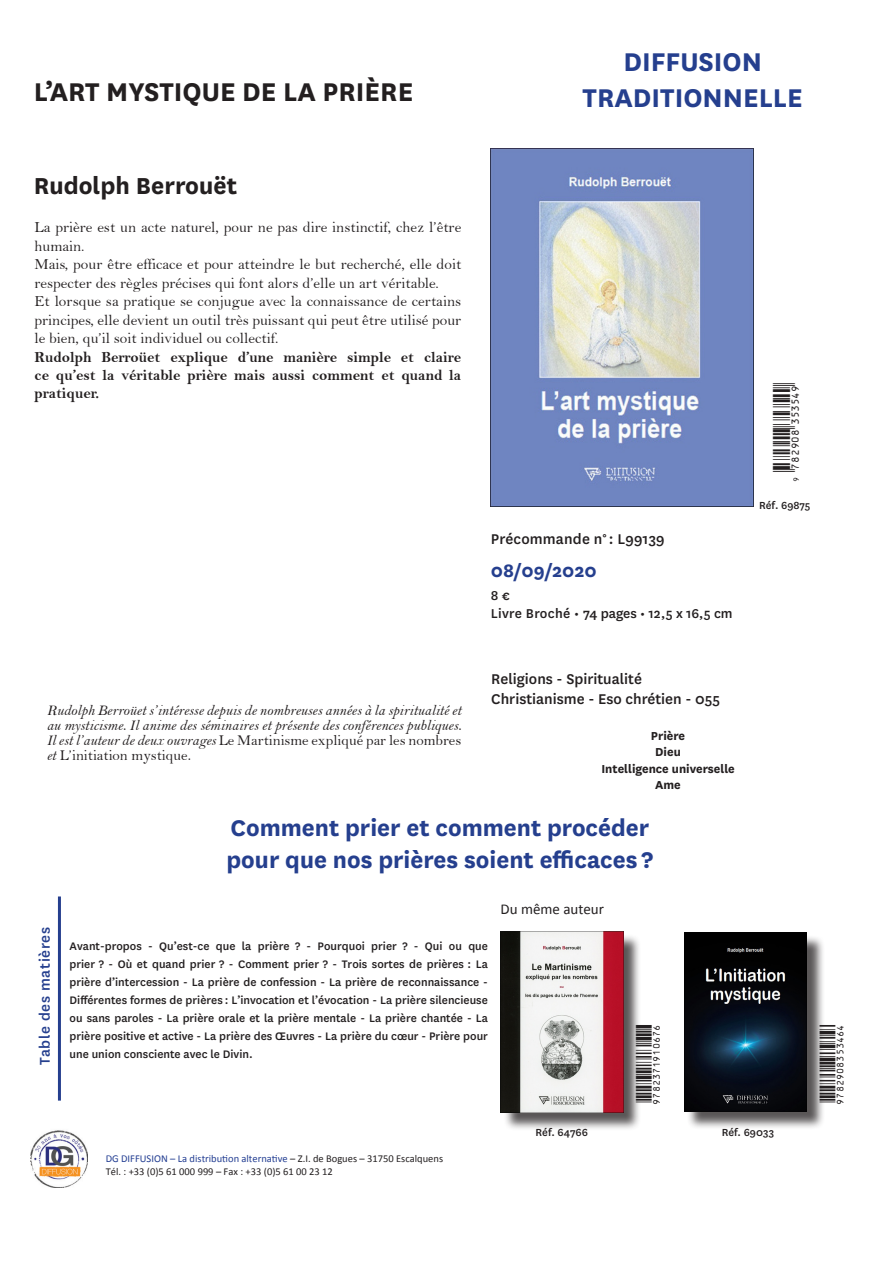
<style>
.page{position:relative;width:893px;height:1263px;background:#fff}
.page>*{position:absolute;margin:0;border:0;box-sizing:border-box;transform-origin:0 0}
.t1{font:700 30px "National";color:#231f20}
.t2{font:700 30px/36px "National";color:#253f8e;text-align:center}
.t3{font:700 27px "National";color:#231f20}
.Accroche{font:700 26.55px "National";color:#253f8e}
.t4{font:700 21px "National";color:#253f8e}
.t5{font:19.5px "ID Automation UPCEANXS";color:#231f20}
.t6{font:18px "ID Automation UPCEANXS";color:#231f20}
.Titre_collection{font:500 16.5px "National";color:#231f20}
.t7{font:500 16.5px "National";letter-spacing:.04em;color:#253f8e}
.t8{font:15.3px/18.5px "Bell";color:#231f20}
.t9{font:15.3px/18.5px "Bell MT Bold";color:#231f20;text-align:justify}
.texte_BIO{font:15px/15px "Bell MT Italic";color:#231f20;text-align:justify}
.t10{font:500 15px "National";color:#231f20}
.Accroche_texte{font:15px "Calibri";color:#231f20}
.t11{font:700 13.5px "National";color:#231f20}
.texte_BIO-2{font:500 12.75px/18px "National";color:#231f20;text-align:justify}
.t12{font:500 12px "National";color:#231f20}
.t13{font:10.5px "Calibri";color:#233e92}
.t14{font:10.5px "Calibri";color:#231f20}
.s1{font-family:"Bell"}
.s2{color:#231f20}
</style>
<div class="page">
<img style="left:31px;top:1130px;width:56px;height:57px">
<img style="left:491px;top:149px;width:263px;height:357px">
<hr style="left:58px;top:896px;width:3px;height:204px;background:#253f8e">
<div style="left:503px;top:933px;width:139px;height:198px;background:#231f20;opacity:.75"></div>
<img style="left:501px;top:931px;width:122px;height:181px">
<div style="left:686px;top:934px;width:139px;height:196px;background:#231f20;opacity:.75"></div>
<img style="left:684px;top:932px;width:122px;height:179px">
<p class="t1" style="left:34px;top:70px;width:381px">L’ART MYSTIQUE DE LA PRIÈRE</p>
<p class="t3" style="left:34px;top:166px;width:205px">Rudolph Berrouët</p>
<p class="t8" style="left:34px;top:218px;width:428px">La prière est un acte naturel, pour ne pas dire instinctif, chez l’être humain.</p>
<p class="t8" style="left:34px;top:255px;width:428px">Mais, pour être efficace et pour atteindre le but recherché, elle doit respecter des règles précises qui font alors d’elle un art véritable.</p>
<p class="t8" style="left:34px;top:292px;width:428px;text-align:justify">Et lorsque sa pratique se conjugue avec la connaissance de certains principes, elle devient un outil très puissant qui peut être utilisé pour le bien, qu’il soit individuel ou collectif.</p>
<p class="t9" style="left:34px;top:347px;width:428px">Rudolph Berroüet explique d’une manière simple et claire ce qu’est la véritable prière mais aussi comment et quand la pratiquer.</p>
<p class="t2" style="left:583px;top:42px;width:222px">DIFFUSION<br>TRADITIONNELLE</p>
<p class="Titre_collection" style="left:491px;top:528px;width:175px">Précommande n° : L99139</p>
<p class="t4" style="left:491px;top:556px;width:107px">08/09/2020</p>
<p class="t10" style="left:491px;top:585px;width:21px">8 €</p>
<p class="t10" style="left:491px;top:603px;width:243px">Livre Broché • 74 pages • 12,5 x 16,5 cm</p>
<p class="t5" style="left:769px;top:485px;width:104px;rotate:-90deg">y(7IC9A8*NPNPOT(</p>
<p class="t12" style="left:759px;top:497px;width:53px">Réf. 69875</p>
<p class="Titre_collection" style="left:491px;top:668px;width:152px">Religions - Spiritualité</p>
<p class="Titre_collection" style="left:491px;top:687px;width:230px">Christianisme - Eso chrétien - 055</p>
<p class="t11" style="left:651px;top:726px;width:36px">Prière</p>
<p class="t11" style="left:655px;top:743px;width:27px">Dieu</p>
<p class="t11" style="left:601px;top:759px;width:135px">Intelligence universelle</p>
<p class="t11" style="left:655px;top:775px;width:27px">Ame</p>
<p class="Accroche" style="left:231px;top:809px;width:420px">Comment prier et comment procéder</p>
<p class="Accroche" style="left:227px;top:841px;width:428px">pour que nos prières soient efficaces ?</p>
<p class="texte_BIO" style="left:47px;top:703px;width:416px">Rudolph Berroüet s’intéresse depuis de nombreuses années à la spiritualité et au mysticisme. Il anime des séminaires et présente des conférences publiques.<br>Il est l’auteur de deux ouvrages <span class="s1">Le Martinisme expliqué par les nombres </span>et <span class="s1">L’initiation mystique</span>.</p>
<p class="t7" style="left:34px;top:1065px;width:140px;rotate:-90deg">Table des matières</p>
<p class="texte_BIO-2" style="left:70px;top:936px;width:420px">Avant-propos - Qu’est-ce que la prière ? - Pourquoi prier ? - Qui ou que prier ? - Où et quand prier ? - Comment prier ? - Trois sortes de prières : La prière d’intercession - La prière de confession - La prière de reconnaissance - Différentes formes de prières : L’invocation et l’évocation - La prière silencieuse ou sans paroles - La prière orale et la prière mentale - La prière chantée - La prière positive et active - La prière des Œuvres - La prière du cœur - Prière pour une union consciente avec le Divin.</p>
<p class="t13" style="left:106px;top:1151px;width:339px">DG DIFFUSION – La distribution alternative <span class="s2">– Z.I. de Bogues – 31750 Escalquens</span></p>
<p class="t14" style="left:106px;top:1164px;width:229px">Tél. : +33 (0)5 61 000 999 – Fax : +33 (0)5 61 00 23 12</p>
<p class="Accroche_texte" style="left:501px;top:899px;width:105px">Du même auteur</p>
<p class="t6" style="left:632px;top:1105px;width:81px;rotate:-90deg">9782371910676</p>
<p class="t6" style="left:816px;top:1104px;width:81px;rotate:-90deg">9782908353464</p>
<p class="t12" style="left:536px;top:1124px;width:54px">Réf. 64766</p>
<p class="t12" style="left:722px;top:1124px;width:54px">Réf. 69033</p>
</div>
